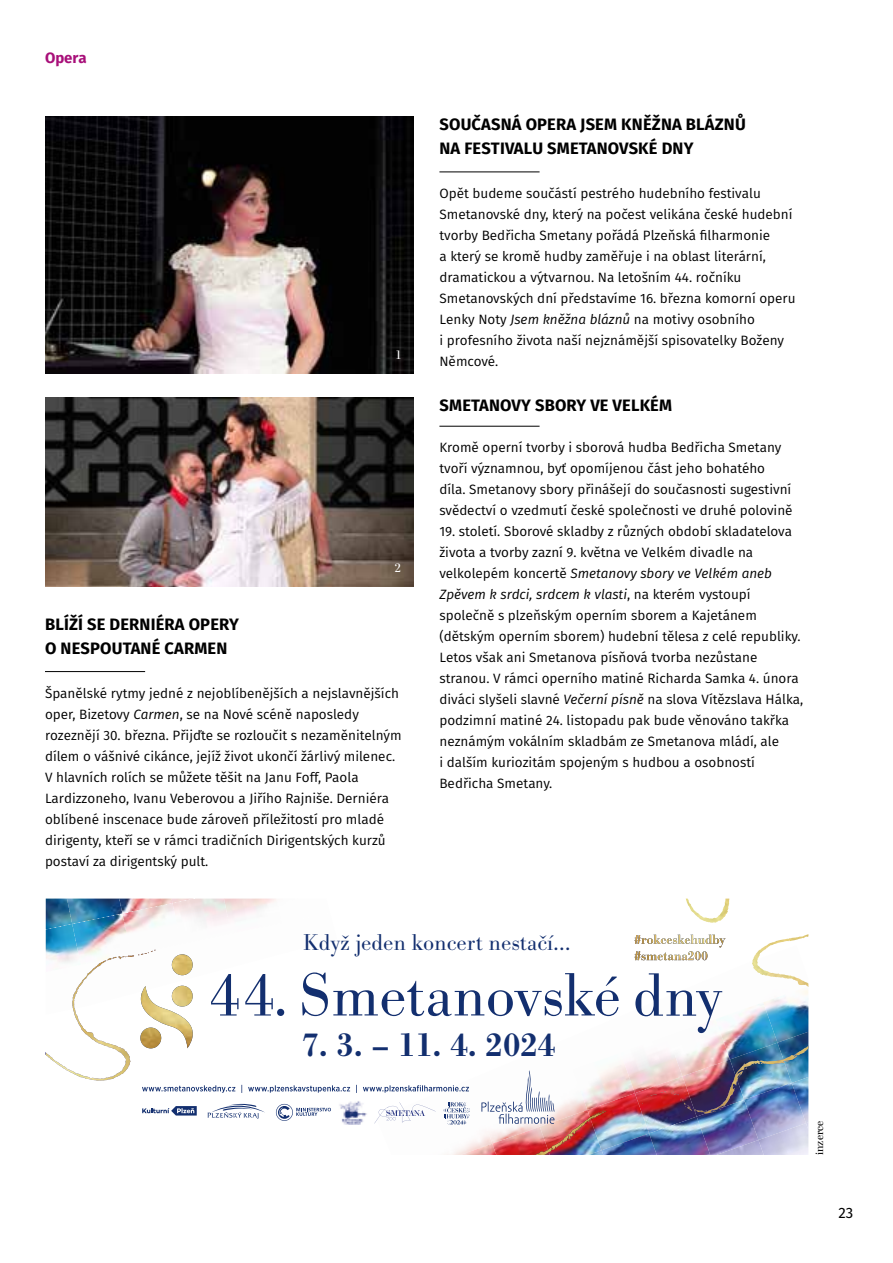
<style>
.page{position:relative;width:893px;height:1263px;background:#fff}
.page>*{position:absolute;margin:0;border:0;box-sizing:border-box;transform-origin:0 0}
.t1{font:500 34.8px "Bodoni URW";color:#132f6f}
.t2{font:300 23.85px "Bodoni URW";color:#132f6f}
.t3{font:700 16.5px/24px "Fira Sans";letter-spacing:.01em;color:#000}
.t4{font:700 15px "Fira Sans";color:#a80f79}
.t5{font:15px "Fira Sans";color:#000}
.t6{font:13.5px/21px "Fira Sans";color:#000}
.t7{font:12px "Abril Display";color:#fff}
.t8{font:10.5px "Abril Display";letter-spacing:-.005em;color:#000}
.s1{font-style:italic}
</style>
<div class="page">
<hr style="left:439px;top:172px;width:101px;height:1px;background:#000">
<hr style="left:45px;top:671px;width:100px;height:1px;background:#000">
<hr style="left:439px;top:426px;width:101px;height:1px;background:#000">
<img style="left:46px;top:117px;width:367px;height:256px">
<img style="left:46px;top:398px;width:367px;height:188px">
<img style="left:752px;top:945px;width:21px;height:28px">
<img style="left:619px;top:1064px;width:2px;height:29px">
<img style="left:621px;top:1060px;width:14px;height:33px">
<img style="left:619px;top:1093px;width:16px;height:40px">
<img style="left:635px;top:1113px;width:47px;height:20px">
<img style="left:619px;top:1133px;width:30px;height:22px">
<img style="left:649px;top:1116px;width:48px;height:39px">
<img style="left:697px;top:1113px;width:47px;height:42px">
<img style="left:744px;top:1113px;width:48px;height:27px">
<img style="left:792px;top:1113px;width:16px;height:10px">
<img style="left:716px;top:1140px;width:42px;height:15px">
<img style="left:758px;top:1123px;width:50px;height:32px">
<svg style="left:806px;top:1122px;width:2px;height:8px"></svg>
<img style="left:181px;top:898px;width:50px;height:34px">
<img style="left:131px;top:903px;width:50px;height:29px">
<img style="left:81px;top:913px;width:50px;height:36px">
<img style="left:46px;top:924px;width:35px;height:25px">
<img style="left:173px;top:898px;width:21px;height:5px">
<img style="left:122px;top:898px;width:51px;height:15px">
<img style="left:72px;top:898px;width:50px;height:26px">
<img style="left:46px;top:898px;width:26px;height:31px">
<img style="left:635px;top:973px;width:173px;height:140px">
<svg style="left:634px;top:938px;width:92px;height:22px"></svg>
<img style="left:634px;top:934px;width:85px;height:10px">
<img style="left:686px;top:898px;width:43px;height:25px">
<svg style="left:46px;top:949px;width:573px;height:206px"></svg>
<svg style="left:46px;top:898px;width:7px;height:4px"></svg>
<p class="t4" style="left:45px;top:47px;width:43px">Opera</p>
<p class="t3" style="left:45px;top:612px;width:195px">BLÍŽÍ SE DERNIÉRA OPERY<br>O NESPOUTANÉ CARMEN</p>
<p class="t7" style="left:396px;top:346px;width:6px">1</p>
<p class="t7" style="left:395px;top:560px;width:8px">2</p>
<p class="t6" style="left:45px;top:682px;width:358px">Španělské rytmy jedné z nejoblíbenějších a nejslavnějších oper, Bizetovy <span class="s1">Carmen</span>, se na Nové scéně naposledy rozeznějí 30. března. Přijďte se rozloučit s nezaměnitelným dílem o vášnivé cikánce, jejíž život ukončí žárlivý milenec.<br>V hlavních rolích se můžete těšit na Janu Foff, Paola Lardizzoneho, Ivanu Veberovou a Jiřího Rajniše. Derniéra oblíbené inscenace bude zároveň příležitostí pro mladé dirigenty, kteří se v rámci tradičních Dirigentských kurzů postaví za dirigentský pult.</p>
<p class="t3" style="left:439px;top:112px;width:308px">SOUČASNÁ OPERA JSEM KNĚŽNA BLÁZNŮ<br>NA FESTIVALU SMETANOVSKÉ DNY</p>
<p class="t6" style="left:439px;top:183px;width:358px">Opět budeme součástí pestrého hudebního festivalu Smetanovské dny, který na počest velikána české hudební tvorby Bedřicha Smetany pořádá Plzeňská filharmonie<br>a který se kromě hudby zaměřuje i na oblast literární, dramatickou a výtvarnou. Na letošním 44. ročníku Smetanovských dní představíme 16. března komorní operu Lenky Noty <span class="s1">Jsem kněžna bláznů</span> na motivy osobního<br>i profesního života naší nejznámější spisovatelky Boženy Němcové.</p>
<p class="t3" style="left:439px;top:393px;width:234px">SMETANOVY SBORY VE VELKÉM</p>
<p class="t6" style="left:439px;top:437px;width:355px">Kromě operní tvorby i sborová hudba Bedřicha Smetany tvoří významnou, byť opomíjenou část jeho bohatého díla. Smetanovy sbory přinášejí do současnosti sugestivní svědectví o vzedmutí české společnosti ve druhé polovině</p>
<p class="t6" style="left:439px;top:521px;width:365px">19. století. Sborové skladby z různých období skladatelova života a tvorby zazní 9. května ve Velkém divadle na velkolepém koncertě <span class="s1">Smetanovy sbory ve Velkém aneb Zpěvem k srdci, srdcem k vlasti</span>, na kterém vystoupí společně s plzeňským operním sborem a Kajetánem (dětským operním sborem) hudební tělesa z celé republiky.<br>Letos však ani Smetanova písňová tvorba nezůstane stranou. V rámci operního matiné Richarda Samka 4. února diváci slyšeli slavné <span class="s1">Večerní písně</span> na slova Vítězslava Hálka, podzimní matiné 24. listopadu pak bude věnováno takřka neznámým vokálním skladbám ze Smetanova mládí, ale<br>i dalším kuriozitám spojeným s hudbou a osobností Bedřicha Smetany.</p>
<h2 class="t2" style="left:303px;top:928px;width:269px">Když jeden koncert nestačí…</h2>
<h1 class="t1" style="left:301px;top:1024px;width:256px">7. 3. – 11. 4. 2024</h1>
<p class="t8" style="left:812px;top:1155px;width:36px;rotate:-90deg">inzerce</p>
<p class="t5" style="left:838px;top:1202px;width:16px">23</p>
</div>
